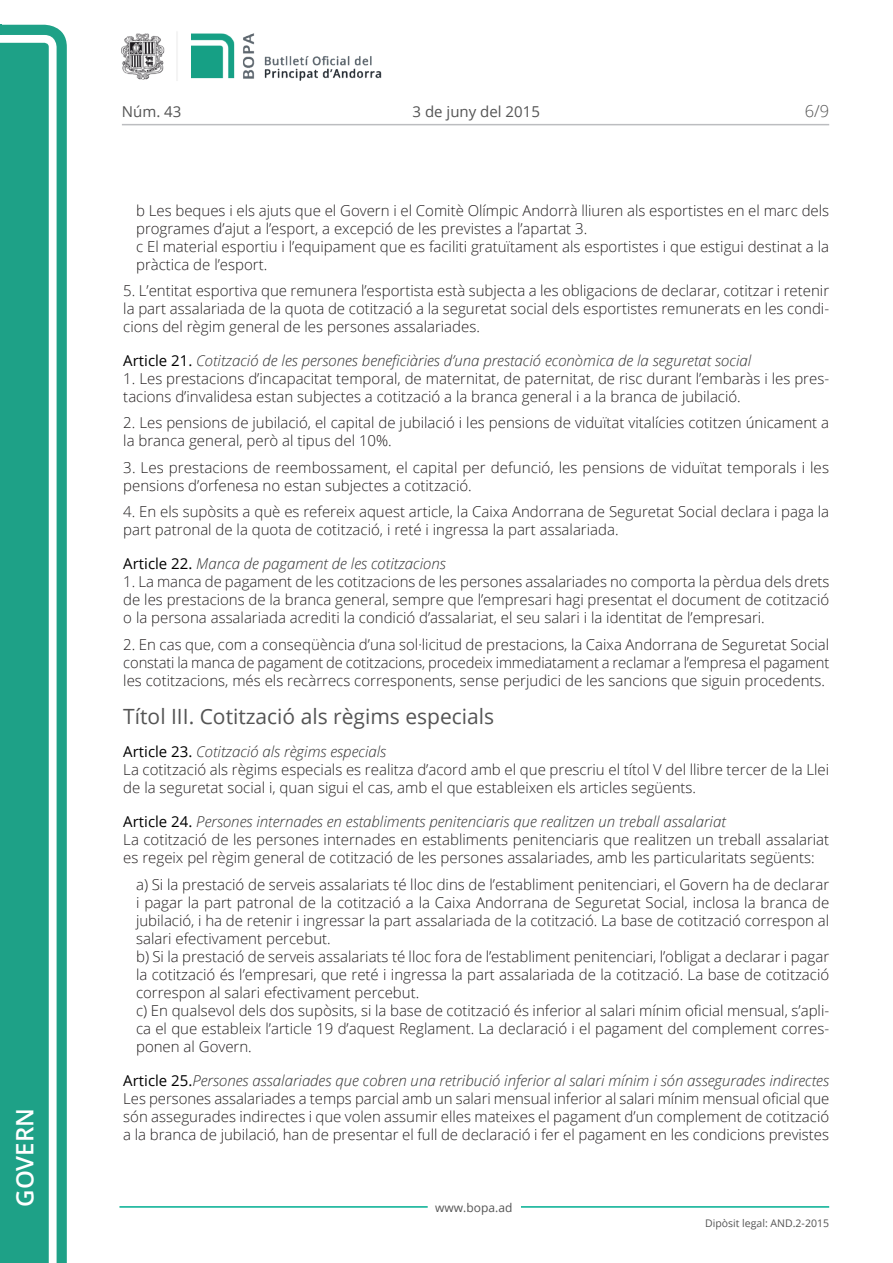
<style>
.page{position:relative;width:893px;height:1263px;background:#fff}
.page>*{position:absolute;margin:0;border:0;box-sizing:border-box;transform-origin:0 0}
.t1{font:600 24px "Open Sans";color:#fff}
.Titol_4{font:21px "Open Sans";color:#545454}
.t2{font:300 16.5px "Open Sans";color:#545454}
.Body_text{font:300 15px/18px "Open Sans";color:#231f20}
.Body_text_NOS{font:300 15px/18px "Open Sans";color:#231f20;text-align:justify}
.Titol_7-8{font:italic 300 15px "Open Sans";color:#303030}
.Body_text_i{font:300 15px/18px "Open Sans";color:#231f20}
.t3{font:15px "Open Sans";color:#545454}
.t4{font:12px "Open Sans";color:#545454}
.t5{font:10.5px "Open Sans";color:#545454}
.s1{font-weight:400;font-style:normal;color:#000}
</style>
<div class="page">
<svg style="left:0;top:25px;width:67px;height:1238px;fill:#1ea187"></svg>
<div style="left:0;top:43px;width:49px;height:1220px;background:#1ea187"></div>
<img style="left:122px;top:32px;width:260px;height:49px">
<hr style="left:119px;top:1206px;width:309px;height:2px;background:#00ae91">
<hr style="left:521px;top:1206px;width:308px;height:2px;background:#00ae91">
<hr style="left:122px;top:124px;width:707px;height:1px;background:#bcbdc0">
<h1 class="t1" style="left:8px;top:1207px;width:100px;rotate:-90deg">Govern</h1>
<p class="t3" style="left:122px;top:102px;width:61px">Núm. 43</p>
<p class="t3" style="left:413px;top:102px;width:129px">3 de juny del 2015</p>
<p class="t2" style="left:805px;top:100px;width:26px">6/9</p>
<p class="Body_text_NOS" style="left:136px;top:201px;width:695px">b Les beques i els ajuts que el Govern i el Comitè Olímpic Andorrà lliuren als esportistes en el marc dels programes d’ajut a l’esport, a excepció de les previstes a l’apartat 3.</p>
<p class="Body_text_i" style="left:136px;top:237px;width:695px">c El material esportiu i l’equipament que es faciliti gratuïtament als esportistes i que estigui destinat a la pràctica de l’esport.</p>
<p class="Body_text" style="left:123px;top:281px;width:707px;text-align:justify">5. L’entitat esportiva que remunera l’esportista està subjecta a les obligacions de declarar, cotitzar i retenir la part assalariada de la quota de cotització a la seguretat social dels esportistes remunerats en les condi&shy;cions del règim general de les persones assalariades.</p>
<p class="Titol_7-8" style="left:123px;top:350px;width:629px"><span class="s1">Article 21.</span> Cotització de les persones beneficiàries d’una prestació econòmica de la seguretat social</p>
<p class="Body_text" style="left:123px;top:369px;width:707px">1. Les prestacions d’incapacitat temporal, de maternitat, de paternitat, de risc durant l’embaràs i les pres&shy;tacions d’invalidesa estan subjectes a cotització a la branca general i a la branca de jubilació.</p>
<p class="Body_text" style="left:123px;top:413px;width:707px">2. Les pensions de jubilació, el capital de jubilació i les pensions de viduïtat vitalícies cotitzen únicament a la branca general, però al tipus del 10%.</p>
<p class="Body_text" style="left:123px;top:458px;width:707px">3. Les prestacions de reembossament, el capital per defunció, les pensions de viduïtat temporals i les pensions d’orfenesa no estan subjectes a cotització.</p>
<p class="Body_text" style="left:123px;top:503px;width:707px">4. En els supòsits a què es refereix aquest article, la Caixa Andorrana de Seguretat Social declara i paga la part patronal de la quota de cotització, i reté i ingressa la part assalariada.</p>
<p class="Titol_7-8" style="left:123px;top:553px;width:324px"><span class="s1">Article 22.</span> Manca de pagament de les cotitzacions</p>
<p class="Body_text" style="left:123px;top:572px;width:708px;text-align:justify">1. La manca de pagament de les cotitzacions de les persones assalariades no comporta la pèrdua dels drets de les prestacions de la branca general, sempre que l’empresari hagi presentat el document de cotització o la persona assalariada acrediti la condició d’assalariat, el seu salari i la identitat de l’empresari.</p>
<p class="Body_text" style="left:123px;top:635px;width:707px;text-align:justify">2. En cas que, com a conseqüència d’una sol·licitud de prestacions, la Caixa Andorrana de Seguretat Social constati la manca de pagament de cotitzacions, procedeix immediatament a reclamar a l’empresa el pagament les cotitzacions, més els recàrrecs corresponents, sense perjudici de les sancions que siguin procedents.</p>
<p class="Titol_4" style="left:123px;top:702px;width:372px">Títol III. Cotització als règims especials</p>
<p class="Titol_7-8" style="left:123px;top:742px;width:264px"><span class="s1">Article 23.</span> Cotització als règims especials</p>
<p class="Body_text" style="left:123px;top:761px;width:707px">La cotització als règims especials es realitza d’acord amb el que prescriu el títol V del llibre tercer de la Llei de la seguretat social i, quan sigui el cas, amb el que estableixen els articles següents.</p>
<p class="Titol_7-8" style="left:123px;top:811px;width:604px"><span class="s1">Article 24.</span> Persones internades en establiments penitenciaris que realitzen un treball assalariat</p>
<p class="Body_text" style="left:123px;top:830px;width:707px">La cotització de les persones internades en establiments penitenciaris que realitzen un treball assalariat es regeix pel règim general de cotització de les persones assalariades, amb les particularitats següents:</p>
<p class="Body_text_NOS" style="left:136px;top:875px;width:695px">a) Si la prestació de serveis assalariats té lloc dins de l’establiment penitenciari, el Govern ha de declarar i pagar la part patronal de la cotització a la Caixa Andorrana de Seguretat Social, inclosa la branca de jubilació, i ha de retenir i ingressar la part assalariada de la cotització. La base de cotització correspon al salari efectivament percebut.</p>
<p class="Body_text_NOS" style="left:136px;top:947px;width:695px">b) Si la prestació de serveis assalariats té lloc fora de l’establiment penitenciari, l’obligat a declarar i pagar la cotització és l’empresari, que reté i ingressa la part assalariada de la cotització. La base de cotització correspon al salari efectivament percebut.</p>
<p class="Body_text_i" style="left:136px;top:1001px;width:695px;text-align:justify">c) En qualsevol dels dos supòsits, si la base de cotització és inferior al salari mínim oficial mensual, s’apli&shy;ca el que estableix l’article 19 d’aquest Reglament. La declaració i el pagament del complement corres&shy;ponen al Govern.</p>
<p class="Titol_7-8" style="left:123px;top:1070px;width:707px"><span class="s1">Article 25.</span>Persones assalariades que cobren una retribució inferior al salari mínim i són assegurades indirectes</p>
<p class="Body_text" style="left:123px;top:1089px;width:708px;text-align:justify">Les persones assalariades a temps parcial amb un salari mensual inferior al salari mínim mensual oficial que són assegurades indirectes i que volen assumir elles mateixes el pagament d’un complement de cotització a la branca de jubilació, han de presentar el full de declaració i fer el pagament en les condicions previstes</p>
<p class="t4" style="left:435px;top:1199px;width:79px">www.bopa.ad</p>
<p class="t5" style="left:705px;top:1216px;width:125px">Dipòsit legal: AND.2-2015</p>
</div>
